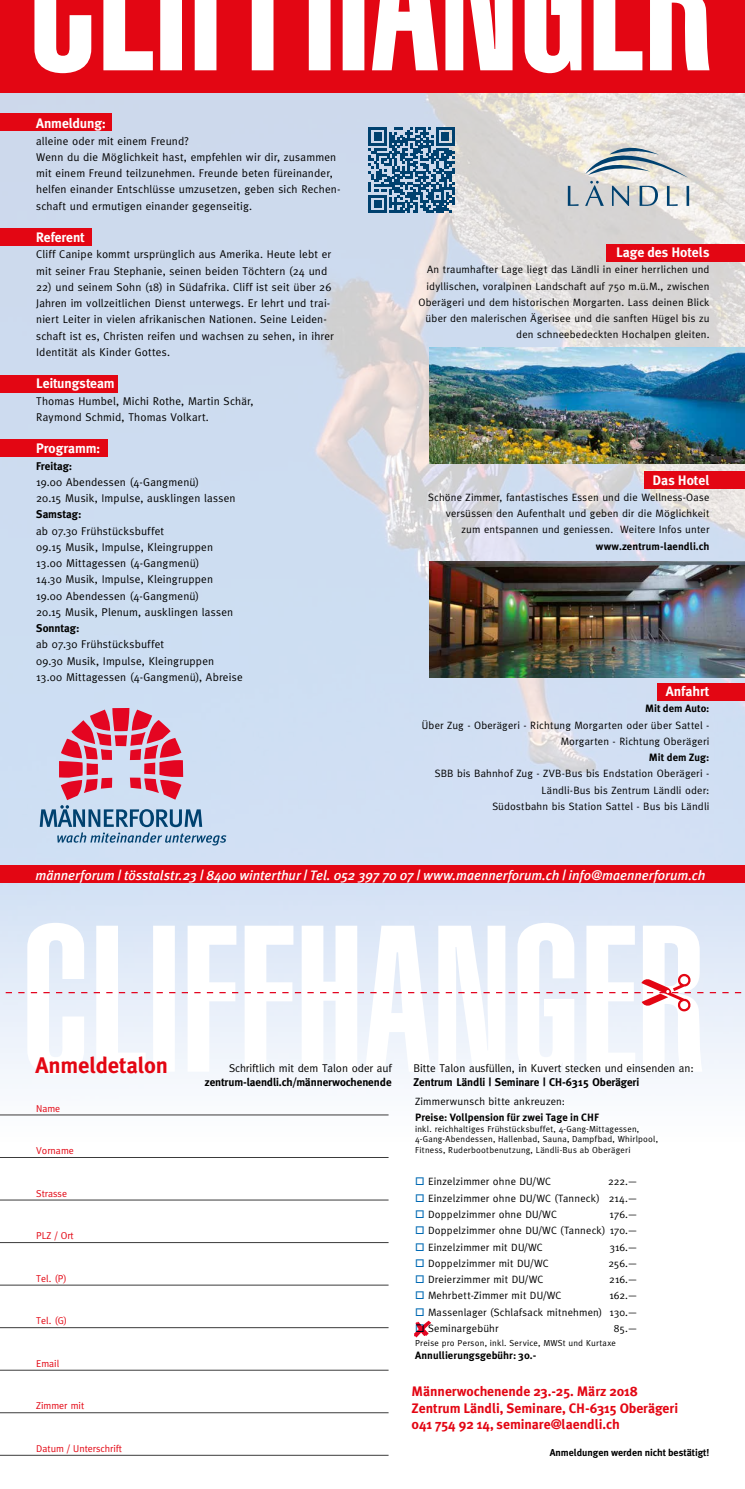
<style>
.page{position:relative;width:745px;height:1489px;background:#fff}
.page>*{position:absolute;margin:0;border:0;box-sizing:border-box;transform-origin:0 0}
.t1{font:700 22.5px "Meta Plus";letter-spacing:-.01em;color:#e30613}
.t2{font:700 13.75px/16.2px "Meta Plus";letter-spacing:-.005em;color:#e30613}
.t3{font:italic 500 13.75px "Meta Plus";color:#fff}
.t4{font:700 13.75px "Meta Plus";letter-spacing:-.005em;color:#fff}
.t5{font:700 13.75px "Meta Plus";letter-spacing:-.005em;color:#fff}
.t6{font:11.25px/16.2px "Meta Plus";letter-spacing:.015em;color:#000}
.t7{font:700 11.25px "Meta Plus";letter-spacing:-.005em;color:#000}
.t8{font:11.25px "Meta Plus";letter-spacing:-.005em;color:#000}
.t9{font:10.62px/16.2px "Meta Plus";letter-spacing:.015em;color:#000;text-align:right}
.t10{font:700 10.62px "Meta Plus";letter-spacing:.005em;color:#000}
.t11{font:10px "Meta Plus";color:#e30613}
.t12{font:700 10px "Meta Plus";letter-spacing:-.005em;color:#000}
.t13{font:8.75px/10.5px "Meta Plus";letter-spacing:.025em;color:#000}
.s1{color:#0069b3}
</style>
<div class="page">
<img style="left:0;top:92px;width:744px;height:1152px">
<svg style="left:27px;top:922px;width:675px;height:152px"></svg>
<div style="left:0;top:114px;width:111px;height:17px;background:#e30613"></div>
<div style="left:606px;top:244px;width:138px;height:17px;background:#e30613"></div>
<div style="left:643px;top:471px;width:101px;height:17px;background:#e30613"></div>
<div style="left:657px;top:683px;width:87px;height:17px;background:#e30613"></div>
<div style="left:0;top:228px;width:91px;height:17px;background:#e30613"></div>
<div style="left:0;top:375px;width:118px;height:17px;background:#e30613"></div>
<div style="left:0;top:439px;width:107px;height:17px;background:#e30613"></div>
<div style="left:0;top:0;width:744px;height:92px;background:#e30613"></div>
<svg style="left:567px;top:186px;width:11px;height:20px"></svg>
<svg style="left:584px;top:135px;width:104px;height:71px;background:#c7cdcf"></svg>
<svg style="left:40px;top:708px;width:186px;height:137px;background:#c2aac1"></svg>
<img style="left:429px;top:347px;width:315px;height:116px">
<img style="left:429px;top:561px;width:315px;height:116px">
<div style="left:0;top:865px;width:744px;height:17px;background:#e30613"></div>
<svg style="left:0;top:973px;width:744px;height:38px"></svg>
<hr style="left:0;top:1114px;width:388px;height:1px;background:#3b3b3b">
<hr style="left:0;top:1157px;width:388px;height:1px;background:#3b3b3b">
<hr style="left:0;top:1199px;width:388px;height:1px;background:#3b3b3b">
<hr style="left:0;top:1242px;width:388px;height:1px;background:#3b3b3b">
<hr style="left:0;top:1284px;width:388px;height:1px;background:#3b3b3b">
<hr style="left:0;top:1327px;width:388px;height:1px;background:#3b3b3b">
<hr style="left:0;top:1369px;width:388px;height:1px;background:#3b3b3b">
<hr style="left:0;top:1412px;width:388px;height:1px;background:#3b3b3b">
<hr style="left:0;top:1454px;width:388px;height:1px;background:#3b3b3b">
<svg style="left:414px;top:1320px;width:17px;height:17px"></svg>
<svg style="left:34px;top:0;width:675px;height:73px;fill:#fff"></svg>
<svg style="left:368px;top:127px;width:86px;height:86px;background:#527ea0"></svg>
<p class="t4" style="left:36px;top:115px;width:71px">Anmeldung:</p>
<p class="t6" style="left:36px;top:132px;width:305px">alleine oder mit einem Freund?<br>Wenn du die Möglichkeit hast, empfehlen wir dir, zusammen mit einem Freund teilzunehmen. Freunde beten füreinander, helfen einander Entschlüsse umzusetzen, geben sich Rechen&shy;schaft und ermutigen einander gegenseitig.</p>
<p class="t4" style="left:36px;top:229px;width:50px">Referent</p>
<p class="t6" style="left:36px;top:246px;width:296px">Cliff Canipe kommt ursprünglich aus Amerika. Heute lebt er mit seiner Frau Stephanie, seinen beiden Töchtern (24 und</p>
<p class="t6" style="left:36px;top:279px;width:299px">22) und seinem Sohn (18) in Südafrika. Cliff ist seit über 26<br>Jahren im vollzeitlichen Dienst unterwegs. Er lehrt und trai&shy;niert Leiter in vielen afrikanischen Nationen. Seine Leiden&shy;schaft ist es, Christen reifen und wachsen zu sehen, in ihrer Identität als Kinder Gottes.</p>
<p class="t4" style="left:36px;top:375px;width:80px">Leitungsteam</p>
<p class="t6" style="left:36px;top:392px;width:219px">Thomas Humbel, Michi Rothe, Martin Schär,<br>Raymond Schmid, Thomas Volkart.</p>
<p class="t4" style="left:36px;top:440px;width:66px">Programm:</p>
<p class="t7" style="left:36px;top:459px;width:38px">Freitag:</p>
<p class="t6" style="left:36px;top:474px;width:201px">19.00 Abendessen (4-Gangmenü)<br>20.15 Musik, Impulse, ausklingen lassen</p>
<p class="t7" style="left:36px;top:508px;width:47px">Samstag:</p>
<p class="t6" style="left:36px;top:522px;width:198px">ab 07.30 Frühstücksbuffet<br>09.15 Musik, Impulse, Kleingruppen 13.00 Mittagessen (4-Gangmenü)<br>14.30 Musik, Impulse, Kleingruppen 19.00 Abendessen (4-Gangmenü)<br>20.15 Musik, Plenum, ausklingen lassen</p>
<p class="t7" style="left:36px;top:621px;width:45px">Sonntag:</p>
<p class="t6" style="left:36px;top:636px;width:208px">ab 07.30 Frühstücksbuffet<br>09.30 Musik, Impulse, Kleingruppen<br>13.00 Mittagessen (4-Gangmenü), Abreise</p>
<p class="t5" style="left:616px;top:244px;width:95px">Lage des Hotels</p>
<p class="t9" style="left:418px;top:261px;width:292px">An traumhafter Lage liegt das Ländli in einer herrlichen und idyllischen, voralpinen Landschaft auf 750 m.ü.M., zwischen Oberägeri und dem historischen Morgarten. Lass deinen Blick über den malerischen Ägerisee und die sanften Hügel bis zu den schneebedeckten Hochalpen gleiten.</p>
<p class="t5" style="left:652px;top:472px;width:58px">Das Hotel</p>
<p class="t9" style="left:428px;top:489px;width:283px">Schöne Zimmer, fantastisches Essen und die Wellness-Oase versüssen den Aufenthalt und geben dir die Möglichkeit zum entspannen und geniessen. Weitere Infos unter</p>
<p class="t10" style="left:595px;top:540px;width:115px">www.zentrum-laendli.ch</p>
<p class="t5" style="left:418px;top:553px;width:12px">...</p>
<p class="t5" style="left:665px;top:683px;width:45px">Anfahrt</p>
<p class="t10" style="left:644px;top:702px;width:66px">Mit dem Auto:</p>
<p class="t9" style="left:421px;top:716px;width:289px">Über Zug - Oberägeri - Richtung Morgarten oder über Sattel -<br>Morgarten - Richtung Oberägeri</p>
<p class="t10" style="left:648px;top:751px;width:62px">Mit dem Zug:</p>
<p class="t9" style="left:434px;top:765px;width:276px">SBB bis Bahnhof Zug - ZVB-Bus bis Endstation Oberägeri -<br>Ländli-Bus bis Zentrum Ländli oder:<br>Südostbahn bis Station Sattel - Bus bis Ländli</p>
<p class="t3" style="left:35px;top:866px;width:671px">männerforum | tösstalstr.23 | 8400 winterthur | Tel. 052 397 70 07 | www.maennerforum.ch | info@maennerforum.ch</p>
<h1 class="t1" style="left:35px;top:1051px;width:134px">Anmeldetalon</h1>
<p class="t8" style="left:229px;top:1061px;width:164px">Schriftlich mit dem Talon oder auf</p>
<p class="t7" style="left:205px;top:1075px;width:188px">zentrum-laendli.ch/männerwochenende</p>
<p class="t8" style="left:413px;top:1061px;width:281px">Bitte Talon ausfüllen, in Kuvert stecken und einsenden an:</p>
<p class="t7" style="left:413px;top:1075px;width:227px">Zentrum Ländli | Seminare | CH-6315 Oberägeri</p>
<p class="t9" style="left:415px;top:1093px;width:151px">Zimmerwunsch bitte ankreuzen:</p>
<p class="t10" style="left:415px;top:1111px;width:185px">Preise: Vollpension für zwei Tage in CHF</p>
<p class="t13" style="left:415px;top:1123px;width:244px">inkl. reichhaltiges Frühstücksbuffet, 4-Gang-Mittagessen,<br>4-Gang-Abendessen, Hallenbad, Sauna, Dampfbad, Whirlpool,<br>Fitness, Ruderbootbenutzung, Ländli-Bus ab Oberägeri</p>
<p class="t9" style="left:415px;top:1173px;width:137px"><span class="s1">□</span> Einzelzimmer ohne DU/WC</p>
<p class="t9" style="left:607px;top:1173px;width:31px">222.—</p>
<p class="t9" style="left:415px;top:1189px;width:224px"><span class="s1">□</span> Einzelzimmer ohne DU/WC (Tanneck) 214.—</p>
<p class="t9" style="left:415px;top:1205px;width:143px"><span class="s1">□</span> Doppelzimmer ohne DU/WC</p>
<p class="t9" style="left:609px;top:1205px;width:30px">176.—</p>
<p class="t9" style="left:415px;top:1222px;width:224px"><span class="s1">□</span> Doppelzimmer ohne DU/WC (Tanneck) 170.—</p>
<p class="t9" style="left:415px;top:1238px;width:129px"><span class="s1">□</span> Einzelzimmer mit DU/WC</p>
<p class="t9" style="left:609px;top:1238px;width:30px">316.—</p>
<p class="t9" style="left:415px;top:1254px;width:135px"><span class="s1">□</span> Doppelzimmer mit DU/WC</p>
<p class="t9" style="left:608px;top:1254px;width:31px">256.—</p>
<p class="t9" style="left:415px;top:1270px;width:129px"><span class="s1">□</span> Dreierzimmer mit DU/WC</p>
<p class="t9" style="left:609px;top:1270px;width:30px">216.—</p>
<p class="t9" style="left:415px;top:1287px;width:148px"><span class="s1">□</span> Mehrbett-Zimmer mit DU/WC</p>
<p class="t9" style="left:609px;top:1287px;width:30px">162.—</p>
<p class="t9" style="left:415px;top:1303px;width:224px"><span class="s1">□</span> Massenlager (Schlafsack mitnehmen) 130.—</p>
<p class="t9" style="left:415px;top:1319px;width:85px"><span class="s1">□</span> Seminargebühr</p>
<p class="t9" style="left:613px;top:1319px;width:26px">85.—</p>
<p class="t13" style="left:415px;top:1336px;width:202px">Preise pro Person, inkl. Service, MWSt und Kurtaxe</p>
<p class="t10" style="left:415px;top:1349px;width:123px">Annullierungsgebühr: 30.-</p>
<p class="t11" style="left:36px;top:1102px;width:26px">Name</p>
<p class="t11" style="left:36px;top:1144px;width:39px">Vorname</p>
<p class="t11" style="left:36px;top:1187px;width:32px">Strasse</p>
<p class="t11" style="left:36px;top:1229px;width:39px">PLZ / Ort</p>
<p class="t11" style="left:36px;top:1272px;width:32px">Tel. (P)</p>
<p class="t11" style="left:36px;top:1314px;width:32px">Tel. (G)</p>
<p class="t11" style="left:36px;top:1357px;width:25px">Email</p>
<p class="t11" style="left:36px;top:1399px;width:50px">Zimmer mit</p>
<p class="t11" style="left:36px;top:1442px;width:87px">Datum / Unterschrift</p>
<p class="t12" style="left:549px;top:1446px;width:161px">Anmeldungen werden nicht bestätigt!</p>
<p class="t2" style="left:411px;top:1383px;width:268px">Männerwochenende 23.-25. März 2018<br>Zentrum Ländli, Seminare, CH-6315 Oberägeri<br>041 754 92 14, seminare@laendli.ch</p>
</div>
